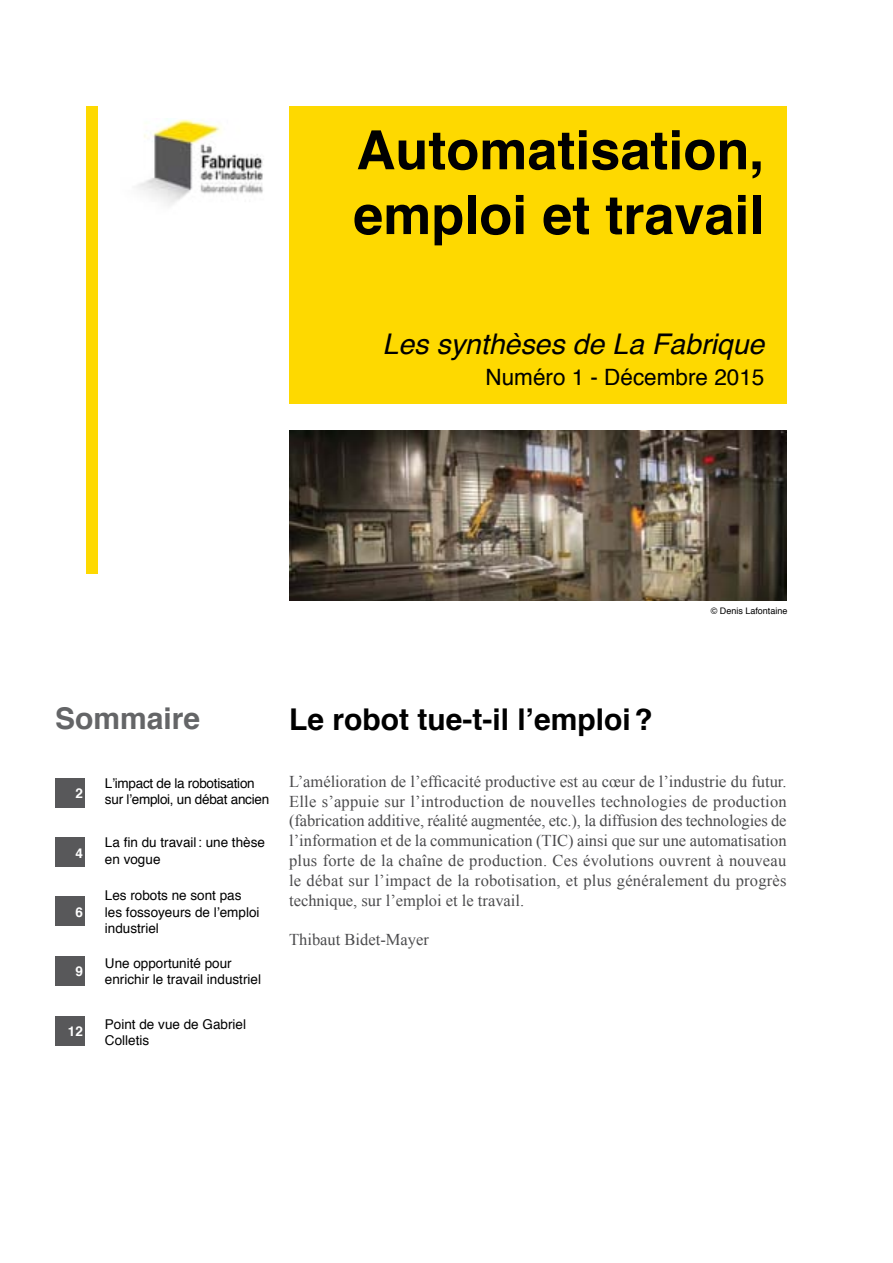
<style>
.page{position:relative;width:893px;height:1263px;background:#fff}
.page>*{position:absolute;margin:0;border:0;box-sizing:border-box;transform-origin:0 0}
.t1{font:700 54px/64.8px "Helvetica";color:#000}
.t2{font:700 30px "Helvetica";color:#000}
.t3{font:700 30px "Helvetica";color:#646567}
.t4{font:italic 28.5px "Helvetica";color:#000}
.t5{font:22.5px "Helvetica";color:#000}
.t6{font:16.5px/19.8px "Times New Roman";color:#4b4b4d;text-align:justify}
.t7{font:13.5px/16.2px "Helvetica";color:#000}
.t8{font:13.5px/16.2px "Helvetica";letter-spacing:-.02em;color:#000}
.t9{font:700 13.5px "Helvetica";color:#fff}
.t10{font:9px "Helvetica";color:#000}
</style>
<div class="page">
<div style="left:86px;top:106px;width:12px;height:468px;background:#fed900"></div>
<div style="left:289px;top:106px;width:498px;height:298px;background:#fed900"></div>
<img style="left:289px;top:431px;width:498px;height:170px">
<img style="left:137px;top:119px;width:126px;height:87px">
<div style="left:55px;top:778px;width:30px;height:29px;background:#58585a"></div>
<div style="left:55px;top:837px;width:30px;height:30px;background:#58585a"></div>
<div style="left:55px;top:896px;width:30px;height:30px;background:#58585a"></div>
<div style="left:55px;top:955px;width:30px;height:30px;background:#58585a"></div>
<div style="left:55px;top:1016px;width:30px;height:29px;background:#58585a"></div>
<h1 class="t1" style="left:353px;top:119px;width:413px">Automatisation, emploi et travail</h1>
<h3 class="t4" style="left:383px;top:321px;width:383px">Les synthèses de La Fabrique</h3>
<h3 class="t5" style="left:485px;top:360px;width:280px">Numéro 1 - Décembre 2015</h3>
<p class="t10" style="left:711px;top:604px;width:78px">© Denis Lafontaine</p>
<h2 class="t3" style="left:55px;top:695px;width:147px">Sommaire</h2>
<p class="t9" style="left:75px;top:782px;width:9px">2</p>
<p class="t9" style="left:75px;top:842px;width:9px">4</p>
<p class="t9" style="left:75px;top:901px;width:9px">6</p>
<p class="t9" style="left:75px;top:960px;width:9px">9</p>
<p class="t9" style="left:68px;top:1020px;width:17px">12</p>
<p class="t8" style="left:105px;top:775px;width:166px">L’impact de la robotisation sur l’emploi, un débat ancien</p>
<p class="t7" style="left:105px;top:835px;width:162px">La fin du travail: une thèse en vogue</p>
<p class="t7" style="left:105px;top:888px;width:156px">Les robots ne sont pas les fossoyeurs de l’emploi industriel</p>
<p class="t7" style="left:105px;top:956px;width:158px">Une opportunité pour enrichir le travail industriel</p>
<p class="t7" style="left:105px;top:1016px;width:143px">Point de vue de Gabriel<br>Colletis</p>
<h2 class="t2" style="left:289px;top:695px;width:365px">Le robot tue-t-il l’emploi?</h2>
<p class="t6" style="left:289px;top:771px;width:499px">L’amélioration de l’efficacité productive est au cœur de l’industrie du futur.<br>Elle s’appuie sur l’introduction de nouvelles technologies de production (fabrication additive, réalité augmentée, etc.), la diffusion des technologies de l’information et de la communication (TIC) ainsi que sur une automatisation plus forte de la chaîne de production. Ces évolutions ouvrent à nouveau le débat sur l’impact de la robotisation, et plus généralement du progrès technique, sur l’emploi et le travail.</p>
<p class="t6" style="left:289px;top:929px;width:141px">Thibaut Bidet-Mayer</p>
</div>
